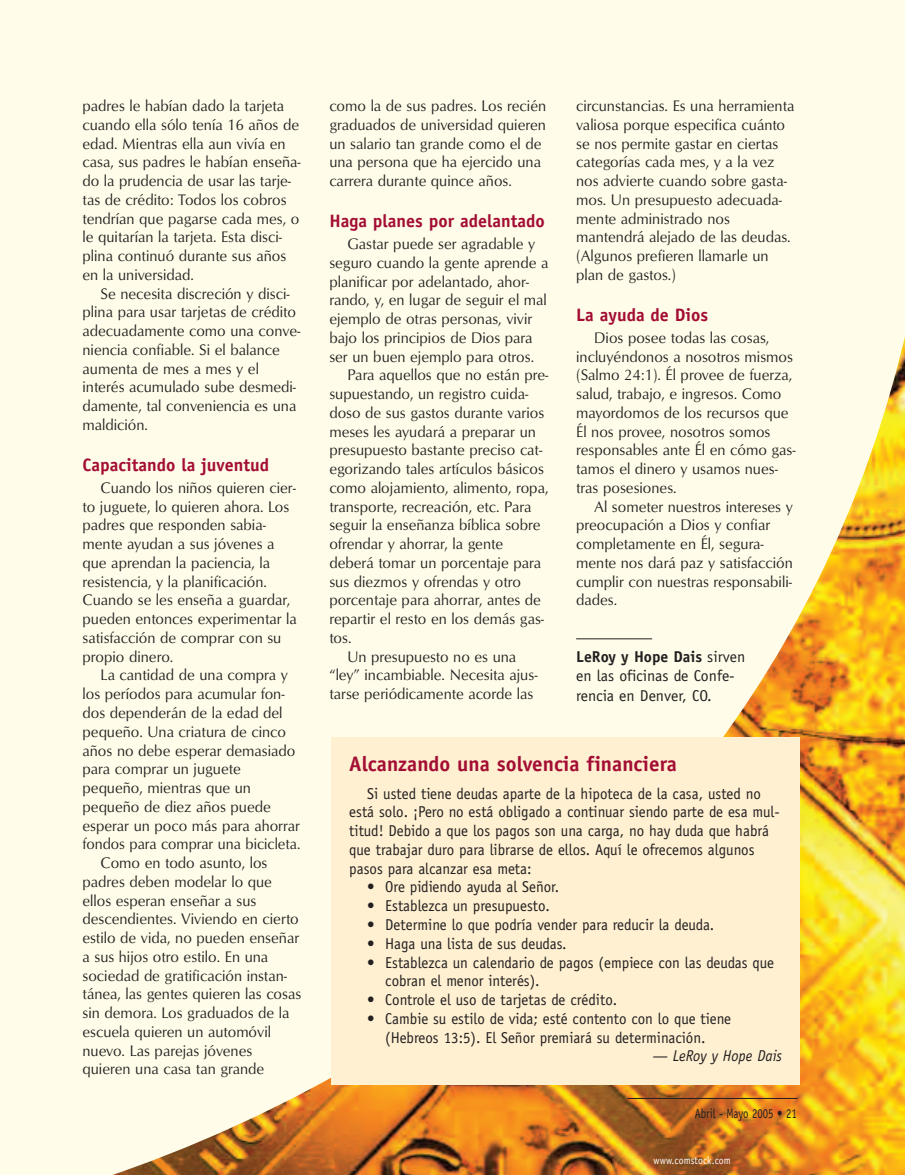
<style>
.page{position:relative;width:905px;height:1175px;background:#fff}
.page>*{position:absolute;margin:0;border:0;box-sizing:border-box;transform-origin:0 0}
.t1{font:700 21px "Officina Sans";color:#a30d34}
.t2{font:700 18px "Officina Sans";color:#a30d34}
.t3{font:15.75px/18.8px "Optimum Roman DTC";color:#231f20;scale:.95 1}
.t4{font:15.75px/18.8px "Officina Sans";color:#231f20;scale:.95 1}
.t5{font:15.75px/19.5px "Officina Sans";color:#231f20}
.t6{font:15.75px "Optimum Roman DTC";color:#231f20;scale:.93 1}
.t7{font:italic 15.75px "Officina Sans";color:#231f20;scale:.95 1}
.t8{font:13.5px "Officina Sans";color:#231f20;scale:.8 1}
.t9{font:10.8px "Officina Sans";letter-spacing:.01em;color:#fff;scale:.9 1}
.s1{font-weight:700}
</style>
<div class="page">
<hr style="left:0;top:0;width:3px;height:1174px;background:#fffde9">
<div style="left:2px;top:0;width:902px;height:1174px;background:#fffde9"></div>
<img style="left:115px;top:341px;width:789px;height:833px">
<div style="left:331px;top:737px;width:469px;height:348px;background:#fef0d1"></div>
<hr style="left:627px;top:1098px;width:170px;height:1px;background:#231f20">
<p class="t3" style="left:82px;top:96px;width:231px">padres le habían dado la tarjeta cuando ella sólo tenía 16 años de edad. Mientras ella aun vivía en casa, sus padres le habían enseña&shy;do la prudencia de usar las tarje&shy;tas de crédito: Todos los cobros tendrían que pagarse cada mes, o le quitarían la tarjeta. Esta disci&shy;plina continuó durante sus años en la universidad.</p>
<p class="t3" style="left:82px;top:284px;width:231px;text-indent:18px">Se necesita discreción y disci&shy;plina para usar tarjetas de crédito adecuadamente como una conve&shy;niencia confiable. Si el balance aumenta de mes a mes y el interés acumulado sube desmedi&shy;damente, tal conveniencia es una maldición.</p>
<p class="t2" style="left:82px;top:458px;width:188px">Capacitando la juventud</p>
<p class="t3" style="left:82px;top:478px;width:227px;text-indent:18px">Cuando los niños quieren cier&shy;to juguete, lo quieren ahora. Los padres que responden sabia&shy;mente ayudan a sus jóvenes a que aprendan la paciencia, la resistencia, y la planificación.<br>Cuando se les enseña a guardar, pueden entonces experimentar la satisfacción de comprar con su propio dinero.</p>
<p class="t3" style="left:100px;top:665px;width:199px">La cantidad de una compra y</p>
<p class="t3" style="left:82px;top:684px;width:214px">los períodos para acumular fon-</p>
<p class="t3" style="left:82px;top:703px;width:212px">dos dependerán de la edad del</p>
<p class="t3" style="left:82px;top:722px;width:216px">pequeño. Una criatura de cinco</p>
<p class="t3" style="left:82px;top:740px;width:225px">años no debe esperar demasiado</p>
<p class="t3" style="left:82px;top:759px;width:168px">para comprar un juguete</p>
<p class="t3" style="left:82px;top:778px;width:179px">pequeño, mientras que un</p>
<p class="t3" style="left:82px;top:797px;width:200px">pequeño de diez años puede</p>
<p class="t3" style="left:82px;top:815px;width:230px">esperar un poco más para ahorrar</p>
<p class="t6" style="left:82px;top:834px;width:236px">fondos para comprar una bicicleta.</p>
<p class="t3" style="left:100px;top:853px;width:177px">Como en todo asunto, los</p>
<p class="t3" style="left:82px;top:872px;width:201px">padres deben modelar lo que</p>
<p class="t3" style="left:82px;top:890px;width:185px">ellos esperan enseñar a sus</p>
<p class="t3" style="left:82px;top:909px;width:229px">descendientes. Viviendo en cierto</p>
<p class="t3" style="left:82px;top:928px;width:229px">estilo de vida, no pueden enseñar</p>
<p class="t3" style="left:82px;top:947px;width:197px">a sus hijos otro estilo. En una</p>
<p class="t3" style="left:82px;top:965px;width:217px">sociedad de gratificación instan-</p>
<p class="t3" style="left:82px;top:984px;width:232px">tánea, las gentes quieren las cosas</p>
<p class="t3" style="left:82px;top:1003px;width:219px">sin demora. Los graduados de la</p>
<p class="t3" style="left:82px;top:1022px;width:200px">escuela quieren un automóvil</p>
<p class="t3" style="left:82px;top:1040px;width:180px">nuevo. Las parejas jóvenes</p>
<p class="t3" style="left:82px;top:1059px;width:193px">quieren una casa tan grande</p>
<p class="t3" style="left:329px;top:96px;width:230px">como la de sus padres. Los recién graduados de universidad quieren un salario tan grande como el de una persona que ha ejercido una carrera durante quince años.</p>
<p class="t2" style="left:329px;top:214px;width:217px">Haga planes por adelantado</p>
<p class="t3" style="left:347px;top:234px;width:199px">Gastar puede ser agradable y</p>
<p class="t3" style="left:329px;top:253px;width:232px">seguro cuando la gente aprende a</p>
<p class="t3" style="left:329px;top:272px;width:212px">planificar por adelantado, ahor-</p>
<p class="t3" style="left:329px;top:290px;width:230px">rando, y, en lugar de seguir el mal</p>
<p class="t3" style="left:329px;top:309px;width:215px">ejemplo de otras personas, vivir</p>
<p class="t3" style="left:329px;top:328px;width:215px">bajo los principios de Dios para</p>
<p class="t3" style="left:329px;top:347px;width:217px">ser un buen ejemplo para otros.</p>
<p class="t3" style="left:347px;top:365px;width:213px">Para aquellos que no están pre-</p>
<p class="t3" style="left:329px;top:384px;width:211px">supuestando, un registro cuida-</p>
<p class="t3" style="left:329px;top:403px;width:228px">doso de sus gastos durante varios</p>
<p class="t3" style="left:329px;top:422px;width:219px">meses les ayudará a preparar un</p>
<p class="t3" style="left:329px;top:440px;width:226px">presupuesto bastante preciso cat-</p>
<p class="t3" style="left:329px;top:459px;width:227px">egorizando tales artículos básicos</p>
<p class="t3" style="left:329px;top:478px;width:232px">como alojamiento, alimento, ropa,</p>
<p class="t3" style="left:329px;top:497px;width:214px">transporte, recreación, etc. Para</p>
<p class="t3" style="left:329px;top:515px;width:224px">seguir la enseñanza bíblica sobre</p>
<p class="t3" style="left:329px;top:534px;width:184px">ofrendar y ahorrar, la gente</p>
<p class="t3" style="left:329px;top:553px;width:224px">deberá tomar un porcentaje para</p>
<p class="t3" style="left:329px;top:572px;width:203px">sus diezmos y ofrendas y otro</p>
<p class="t3" style="left:329px;top:590px;width:224px">porcentaje para ahorrar, antes de</p>
<p class="t3" style="left:329px;top:609px;width:228px">repartir el resto en los demás gas-</p>
<p class="t3" style="left:329px;top:628px;width:25px">tos.</p>
<p class="t3" style="left:347px;top:647px;width:179px">Un presupuesto no es una</p>
<p class="t3" style="left:329px;top:665px;width:221px">“ley” incambiable. Necesita ajus-</p>
<p class="t3" style="left:329px;top:684px;width:216px">tarse periódicamente acorde las</p>
<p class="t3" style="left:576px;top:96px;width:231px">circunstancias. Es una herramienta valiosa porque especifica cuánto se nos permite gastar en ciertas categorías cada mes, y a la vez nos advierte cuando sobre gasta&shy;mos. Un presupuesto adecuada&shy;mente administrado nos mantendrá alejado de las deudas. (Algunos prefieren llamarle un plan de gastos.)</p>
<p class="t2" style="left:576px;top:308px;width:133px">La ayuda de Dios</p>
<p class="t3" style="left:576px;top:328px;width:233px;text-indent:18px">Dios posee todas las cosas, incluyéndonos a nosotros mismos (Salmo 24:1). Él provee de fuerza, salud, trabajo, e ingresos. Como mayordomos de los recursos que<br>Él nos provee, nosotros somos responsables ante Él en cómo gas&shy;tamos el dinero y usamos nues&shy;tras posesiones.</p>
<p class="t3" style="left:576px;top:497px;width:230px;text-indent:18px">Al someter nuestros intereses y preocupación a Dios y confiar completamente en Él, segura&shy;mente nos dará paz y satisfacción cumplir con nuestras responsabili&shy;dades.</p>
<p class="t5" style="left:576px;top:648px;width:170px"><span class="s1">LeRoy y Hope Dais</span> sirven en las oficinas de Confe&shy;rencia en Denver, CO.</p>
<h1 class="t1" style="left:349px;top:756px;width:329px">Alcanzando una solvencia financiera</h1>
<p class="t4" style="left:349px;top:785px;width:454px;text-indent:18px">Si usted tiene deudas aparte de la hipoteca de la casa, usted no está solo. ¡Pero no está obligado a continuar siendo parte de esa mul&shy;titud! Debido a que los pagos son una carga, no hay duda que habrá que trabajar duro para librarse de ellos. Aquí le ofrecemos algunos pasos para alcanzar esa meta:</p>
<p class="t4" style="left:367px;top:879px;width:204px">• Ore pidiendo ayuda al Señor.</p>
<p class="t4" style="left:367px;top:897px;width:194px">• Establezca un presupuesto.</p>
<p class="t4" style="left:367px;top:916px;width:367px">• Determine lo que podría vender para reducir la deuda.</p>
<p class="t4" style="left:367px;top:935px;width:211px">• Haga una lista de sus deudas.</p>
<p class="t4" style="left:385px;top:954px;width:411px;text-indent:-18px">• Establezca un calendario de pagos (empiece con las deudas que cobran el menor interés).</p>
<p class="t4" style="left:367px;top:991px;width:265px">• Controle el uso de tarjetas de crédito.</p>
<p class="t4" style="left:367px;top:1010px;width:384px;text-align:center">• Cambie su estilo de vida; esté contento con lo que tiene (Hebreos 13:5). El Señor premiará su determinación.</p>
<p class="t7" style="left:653px;top:1050px;width:137px">— LeRoy y Hope Dais</p>
<p class="t8" style="left:695px;top:1108px;width:129px">Abril - Mayo 2005 • 21</p>
<p class="t9" style="left:653px;top:1156px;width:87px">www.comstock.com</p>
</div>
